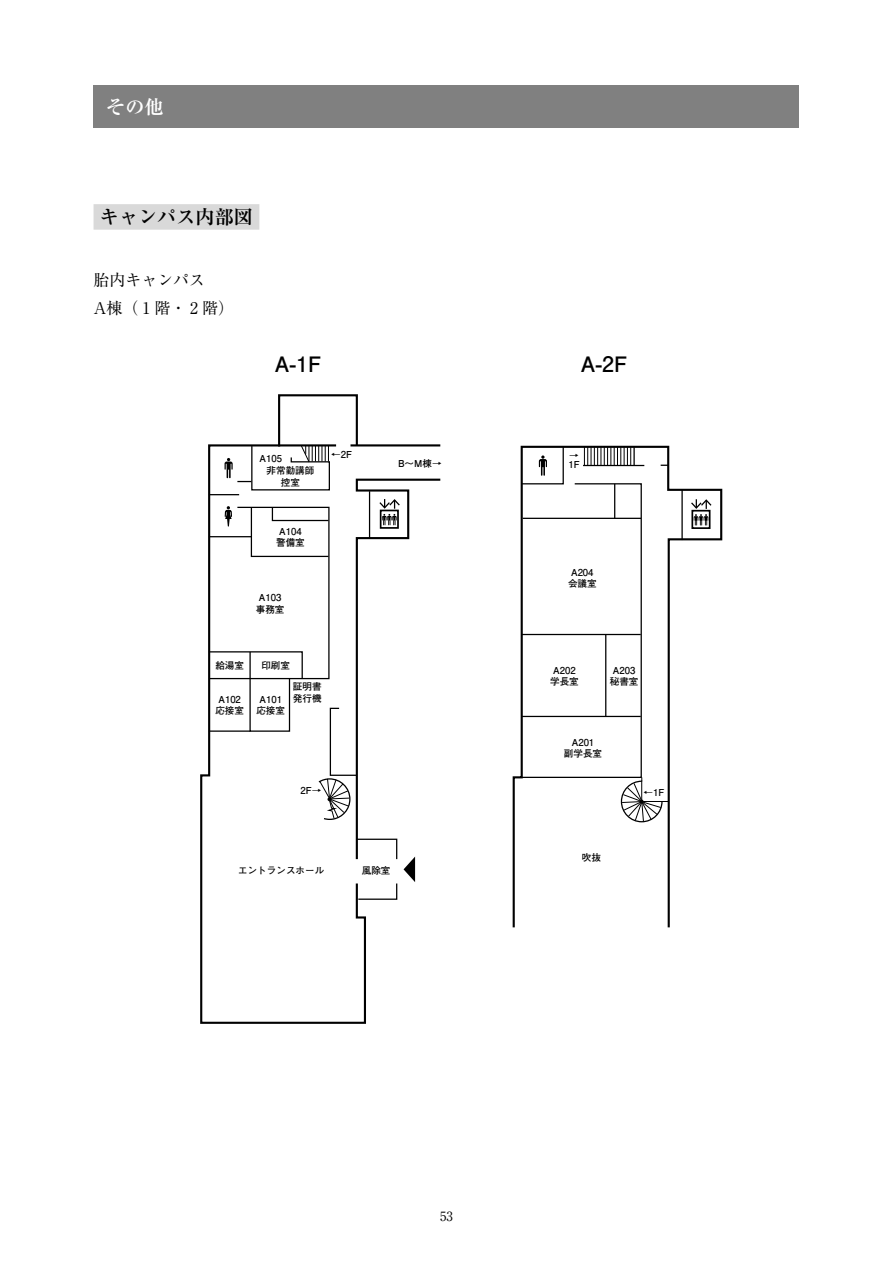
<style>
.page{position:relative;width:893px;height:1263px;background:#fff}
.page>*{position:absolute;margin:0;border:0;box-sizing:border-box;transform-origin:0 0}
.t1{font:700 21.3px "Futo Go B101 Pr 6";color:#000}
.t2{font:700 19.2px "Ryumin Pr 6";color:#000}
.t3{font:700 19.2px "Ryumin Pr 6";color:#fff}
.t4{font:15.9px/28.5px "Ryumin Pr 6";color:#000}
.t5{font:12.75px "Ryumin Pr 6";color:#000}
.t6{font:700 9.6px/11.7px "Futo Go B101 Pr 6";color:#000;text-align:center}
</style>
<div class="page">
<div style="left:94px;top:85px;width:705px;height:43px;background:#808080"></div>
<div style="left:94px;top:204px;width:165px;height:26px;background:#d9d9d9"></div>
<svg style="left:200px;top:774px;width:166px;height:250px"></svg>
<svg style="left:208px;top:394px;width:233px;height:506px"></svg>
<svg style="left:512px;top:445px;width:211px;height:483px"></svg>
<hr style="left:681px;top:490px;width:2px;height:50px;background:#000">
<svg style="left:520px;top:445px;width:148px;height:378px"></svg>
<h2 class="t3" style="left:106px;top:91px;width:59px">その他</h2>
<h2 class="t2" style="left:100px;top:202px;width:155px">キャンパス内部図</h2>
<h3 class="t4" style="left:94px;top:265px;width:142px">胎内キャンパス<br>A棟（ 1 階・ 2 階）</h3>
<h1 class="t1" style="left:275px;top:346px;width:48px">A-1F</h1>
<h1 class="t1" style="left:581px;top:346px;width:48px">A-2F</h1>
<p class="t6" style="left:260px;top:452px;width:24px">A105</p>
<p class="t6" style="left:267px;top:464px;width:49px">非常勤講師控室</p>
<p class="t6" style="left:276px;top:525px;width:30px">A104警備室</p>
<p class="t6" style="left:331px;top:449px;width:22px">←2F</p>
<p class="t6" style="left:256px;top:592px;width:30px">A103事務室</p>
<p class="t6" style="left:398px;top:457px;width:45px">B～M棟→</p>
<p class="t6" style="left:568px;top:451px;width:13px;line-height:8.6px;text-align:left">→<br>1F</p>
<p class="t6" style="left:568px;top:566px;width:30px">A204会議室</p>
<p class="t6" style="left:215px;top:659px;width:30px">給湯室</p>
<p class="t6" style="left:261px;top:659px;width:30px">印刷室</p>
<p class="t6" style="left:215px;top:693px;width:30px">A102応接室</p>
<p class="t6" style="left:256px;top:693px;width:30px">A101応接室</p>
<p class="t6" style="left:293px;top:680px;width:30px;text-align:left">証明書発行機</p>
<p class="t6" style="left:550px;top:664px;width:30px">A202学長室</p>
<p class="t6" style="left:610px;top:664px;width:30px">A203秘書室</p>
<p class="t6" style="left:564px;top:736px;width:40px">A201<br>副学長室</p>
<p class="t6" style="left:301px;top:784px;width:22px">2F→</p>
<p class="t6" style="left:643px;top:786px;width:22px">←1F</p>
<p class="t6" style="left:238px;top:864px;width:88px">エントランスホール</p>
<p class="t6" style="left:362px;top:864px;width:30px">風除室</p>
<p class="t6" style="left:582px;top:851px;width:21px">吹抜</p>
<h3 class="t5" style="left:440px;top:1206px;width:14px">53</h3>
</div>
